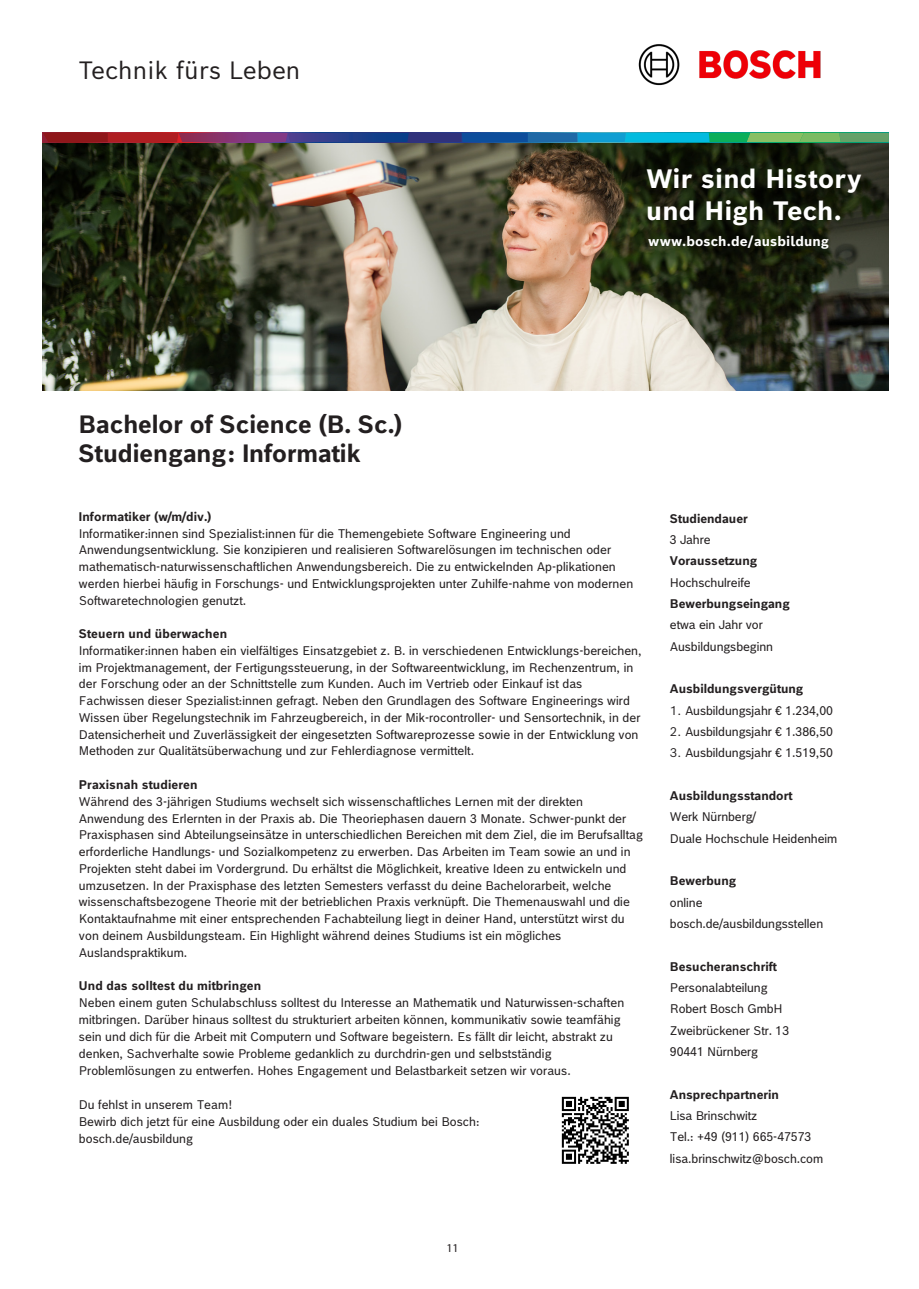
<style>
.page{position:relative;width:919px;height:1289px;background:#fff}
.page>*{position:absolute;margin:0;border:0;box-sizing:border-box;transform-origin:0 0}
.t1{font:700 25.95px/31px "Bosch Sans";letter-spacing:.01em;color:#fff}
.t2{font:700 24.45px/29.2px "Bosch Office Sans";color:#231f20}
.t3{font:24.45px "Bosch Sans";letter-spacing:-.015em;color:#231f20}
.t4{font:700 13.35px "Bosch Sans";letter-spacing:.01em;color:#fff}
.t5{font:12.15px/21.3px "Bosch Office Sans";letter-spacing:.01em;color:#231f20}
.t6{font:700 12.15px "Bosch Office Sans";color:#231f20}
.t7{font:12px "Myriad Pro";color:#231f20}
.s1{font-weight:700}
.s2{font-family:"Bosch Sans"}
</style>
<div class="page">
<img style="left:43px;top:142px;width:845px;height:248px">
<img style="left:638px;top:44px;width:183px;height:42px">
<svg style="left:43px;top:133px;width:845px;height:9px;background:#4c647b"></svg>
<img style="left:561px;top:1096px;width:68px;height:68px">
<p class="t3" style="left:79px;top:49px;width:223px">Technik fürs Leben</p>
<p class="t2" style="left:79px;top:407px;width:325px">Bachelor of Science (B. Sc.)<br>Studiengang: Informatik</p>
<p class="t1" style="left:646px;top:161px;width:217px">Wir sind History und High Tech.</p>
<p class="t4" style="left:648px;top:230px;width:182px">www.bosch.de/ausbildung</p>
<p class="t5" style="left:79px;top:507px;width:555px;line-height:16.8px"><span class="s1">Informatiker (w/m/div.)<br></span>Informatiker:innen sind Spezialist:innen für die Themengebiete Software Engineering und Anwendungsentwicklung. Sie konzipieren und realisieren Softwarelösungen im technischen oder mathematisch-naturwissenschaftlichen Anwendungsbereich. Die zu entwickelnden Ap-plikationen werden hierbei häufig in Forschungs- und Entwicklungsprojekten unter Zuhilfe-nahme von modernen Softwaretechnologien genutzt.</p>
<p class="t5" style="left:79px;top:624px;width:564px;line-height:16.6px"><span class="s1">Steuern und überwachen<br></span>Informatiker:innen haben ein vielfältiges Einsatzgebiet z. B. in verschiedenen Entwicklungs-bereichen, im Projektmanagement, der Fertigungssteuerung, in der Softwareentwicklung, im Rechenzentrum, in der Forschung oder an der Schnittstelle zum Kunden. Auch im Vertrieb oder Einkauf ist das Fachwissen dieser Spezialist:innen gefragt. Neben den Grundlagen des Software Engineerings wird Wissen über Regelungstechnik im Fahrzeugbereich, in der Mik-rocontroller- und Sensortechnik, in der Datensicherheit und Zuverlässigkeit der eingesetzten Softwareprozesse sowie in der Entwicklung von Methoden zur Qualitätsüberwachung und zur Fehlerdiagnose vermittelt.</p>
<p class="t5" style="left:79px;top:775px;width:565px;line-height:16.8px"><span class="s1">Praxisnah studieren<br></span>Während des 3-jährigen Studiums wechselt sich wissenschaftliches Lernen mit der direkten Anwendung des Erlernten in der Praxis ab. Die Theoriephasen dauern 3 Monate. Schwer-punkt der Praxisphasen sind Abteilungseinsätze in unterschiedlichen Bereichen mit dem Ziel, die im Berufsalltag erforderliche Handlungs- und Sozialkompetenz zu erwerben. Das Arbeiten im Team sowie an und in Projekten steht dabei im Vordergrund. Du erhältst die Möglichkeit, kreative Ideen zu entwickeln und umzusetzen. In der Praxisphase des letzten Semesters verfasst du deine Bachelorarbeit, welche wissenschaftsbezogene Theorie mit der betrieblichen Praxis verknüpft. Die Themenauswahl und die Kontaktaufnahme mit einer entsprechenden Fachabteilung liegt in deiner Hand, unterstützt wirst du von deinem Ausbildungsteam. Ein Highlight während deines Studiums ist ein mögliches Auslandspraktikum.</p>
<p class="t5" style="left:79px;top:976px;width:546px;line-height:17px"><span class="s1">Und das solltest du mitbringen<br></span>Neben einem guten Schulabschluss solltest du Interesse an Mathematik und Naturwissen-schaften mitbringen. Darüber hinaus solltest du strukturiert arbeiten können, kommunikativ sowie teamfähig sein und dich für die Arbeit mit Computern und Software begeistern. Es fällt dir leicht, abstrakt zu denken, Sachverhalte sowie Probleme gedanklich zu durchdrin-gen und selbstständig Problemlösungen zu entwerfen. Hohes Engagement und Belastbarkeit setzen wir voraus.</p>
<p class="t5" style="left:79px;top:1094px;width:402px;line-height:17px">Du fehlst in unserem Team!<br>Bewirb dich jetzt für eine Ausbildung oder ein duales Studium bei Bosch: bosch.de/ausbildung</p>
<p class="t5" style="left:670px;top:506px;width:121px"><span class="s1">Studiendauer<br></span>3 Jahre<br><span class="s1">Voraussetzung<br></span>Hochschulreife<br><span class="s1">Bewerbungseingang </span>etwa ein Jahr vor<br>Ausbildungsbeginn</p>
<p class="t6" style="left:670px;top:678px;width:135px">Ausbildungsvergütung</p>
<p class="t5" style="left:670px;top:698px;width:164px"><span class="s2">1.</span> Ausbildungsjahr € 1.234,00</p>
<p class="t5" style="left:670px;top:719px;width:164px"><span class="s2">2.</span> Ausbildungsjahr € 1.386,50</p>
<p class="t5" style="left:670px;top:741px;width:164px"><span class="s2">3.</span> Ausbildungsjahr € 1.519,50</p>
<p class="t5" style="left:670px;top:783px;width:169px"><span class="s1">Ausbildungsstandort<br></span>Werk Nürnberg/<br>Duale Hochschule Heidenheim</p>
<p class="t5" style="left:670px;top:869px;width:155px"><span class="s1">Bewerbung<br></span>online bosch.de/ausbildungsstellen</p>
<p class="t5" style="left:670px;top:954px;width:121px"><span class="s1">Besucheranschrift<br></span>Personalabteilung<br>Robert Bosch GmbH<br>Zweibrückener Str. 13<br>90441 Nürnberg</p>
<p class="t5" style="left:670px;top:1082px;width:155px"><span class="s1">Ansprechpartnerin<br></span>Lisa Brinschwitz<br>Tel.: +49 (911) 665-47573 lisa.brinschwitz@bosch.com</p>
<p class="t7" style="left:446px;top:1240px;width:14px">11</p>
</div>
